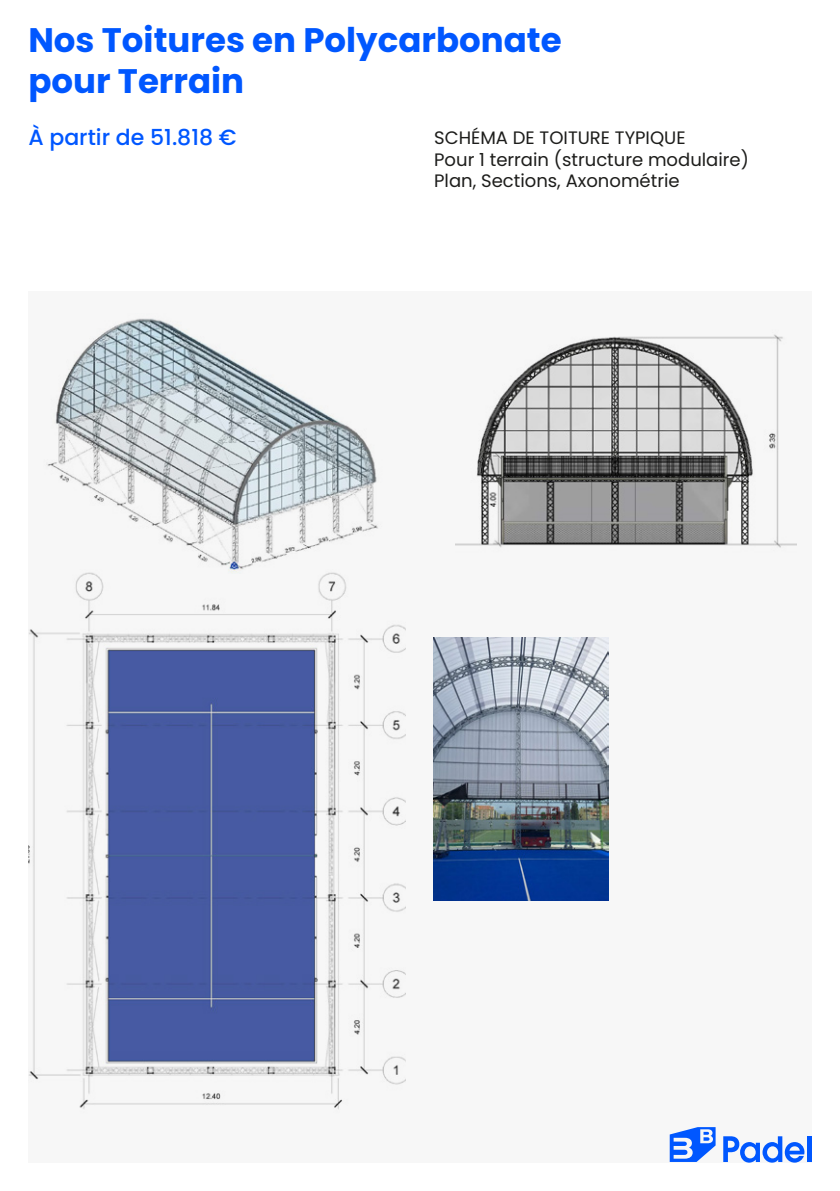
<style>
.page{position:relative;width:840px;height:1191px;background:#fff}
.page>*{position:absolute;margin:0;border:0;box-sizing:border-box;transform-origin:0 0}
.t1{font:700 34px/40.8px "Poppins";color:#0057ff}
.t2{font:500 22px "Poppins";color:#0057ff}
.t3{font:18px/21.6px "Poppins";color:#1d1d1b}
</style>
<div class="page">
<div style="left:28px;top:291px;width:783px;height:871px;background:#f7f7f7"></div>
<img style="left:47px;top:318px;width:331px;height:252px">
<img style="left:455px;top:334px;width:340px;height:214px">
<img style="left:28px;top:570px;width:377px;height:539px">
<img style="left:433px;top:637px;width:175px;height:263px">
<svg style="left:723px;top:1136px;width:81px;height:26px"></svg>
<div style="left:806px;top:1136px;width:5px;height:26px;background:#0057ff"></div>
<svg style="left:669px;top:1127px;width:46px;height:35px"></svg>
<h1 class="t1" style="left:28px;top:20px;width:534px">Nos Toitures en Polycarbonate pour Terrain</h1>
<p class="t2" style="left:28px;top:125px;width:209px">À partir de 51.818 €</p>
<p class="t3" style="left:434px;top:127px;width:316px">SCHÉMA DE TOITURE TYPIQUE<br>Pour 1 terrain (structure modulaire)<br>Plan, Sections, Axonométrie</p>
</div>
